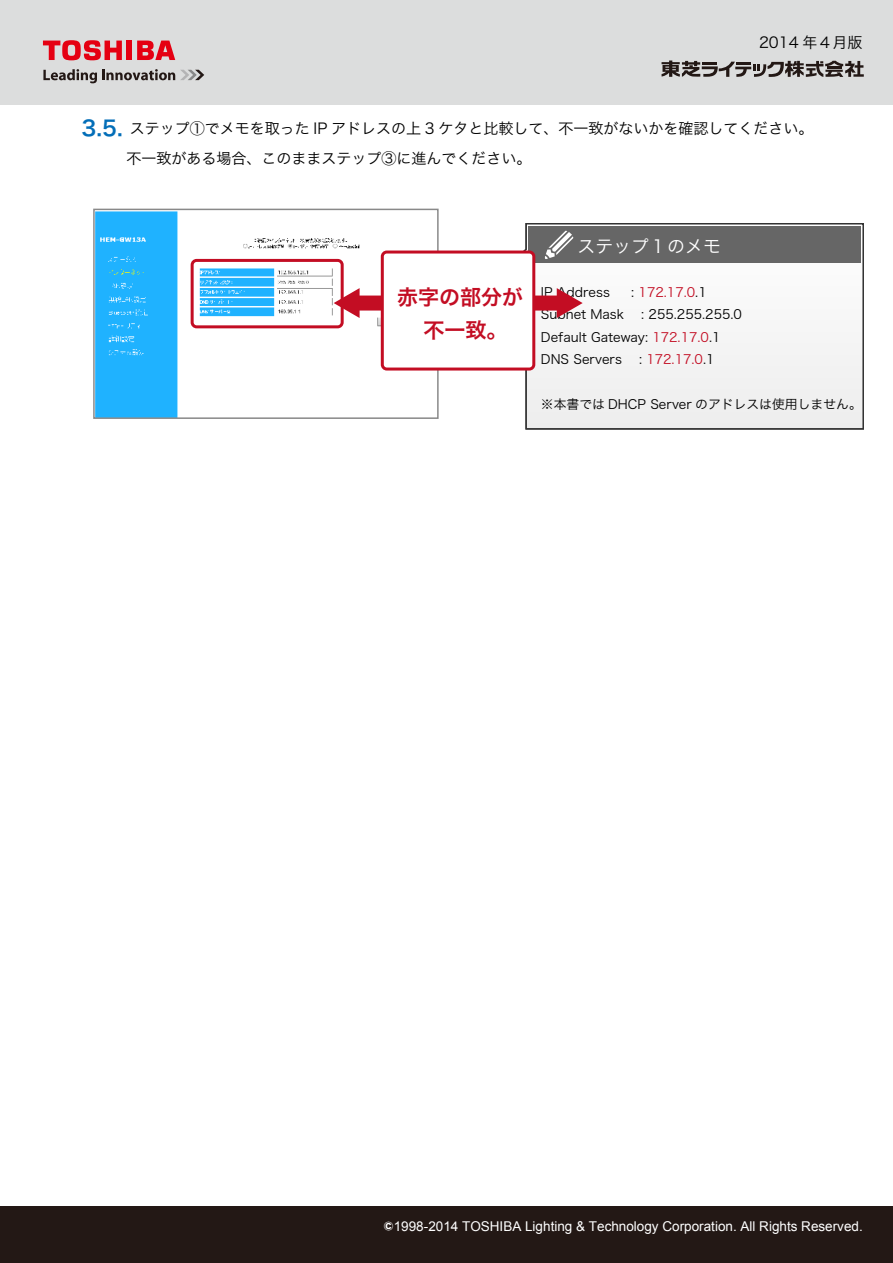
<style>
.page{position:relative;width:893px;height:1263px;background:#fff}
.page>*{position:absolute;margin:0;border:0;box-sizing:border-box;transform-origin:0 0}
.t1{font:21px/33px "Hira Kaku Pro W6";color:#c30d23;text-align:center}
.t2{font:18px "Hira Kaku Pro W3";color:#fff}
.t3{font:15px/30px "Hira Kaku Pro W3";color:#000}
.t4{font:13.5px "Arial";color:#fff}
.t5{font:12.75px/22.4px "Hira Kaku Pro W3";color:#000}
.t6{font:12.75px "Hira Kaku Pro W3";color:#c30d23}
.s1{font-family:"Hira Kaku Pro W6";font-size:21px;color:#036eb8}
.s2{color:#000}
.s3{color:#c30d23}
.s4{font-family:"Hira Kaku Pro W6";font-size:18px}
</style>
<div class="page">
<img style="left:96px;top:212px;width:340px;height:204px">
<div style="left:93px;top:209px;width:346px;height:210px;border:2px solid #898989"></div>
<div style="left:191px;top:259px;width:153px;height:69px;border:3px solid #c30d23;border-radius:4px"></div>
<div style="left:355px;top:296px;width:28px;height:15px;background:#c30d23"></div>
<svg style="left:334px;top:288px;width:26px;height:30px"></svg>
<div style="left:513px;top:223px;width:351px;height:207px;background:#f4f4f4"></div>
<div style="left:528px;top:226px;width:333px;height:37px;background:#666"></div>
<svg style="left:544px;top:231px;width:29px;height:28px"></svg>
<div style="left:534px;top:296px;width:27px;height:15px;background:#c30d23"></div>
<svg style="left:557px;top:288px;width:39px;height:36px"></svg>
<div style="left:382px;top:252px;width:152px;height:117px;background:#fff;border-radius:4px"></div>
<div style="left:381px;top:251px;width:154px;height:120px;border:3px solid #c30d23;border-radius:4px"></div>
<div style="left:0;top:0;width:893px;height:104px;background:#dcdddd"></div>
<div style="left:127px;top:41px;width:5px;height:19px;background:#e50012"></div>
<svg style="left:137px;top:41px;width:38px;height:19px"></svg>
<svg style="left:43px;top:40px;width:79px;height:21px"></svg>
<svg style="left:43px;top:69px;width:161px;height:14px"></svg>
<svg style="left:662px;top:61px;width:202px;height:16px"></svg>
<div style="left:0;top:1206px;width:893px;height:57px;background:#231815"></div>
<p class="t3" style="left:759px;top:26px;width:105px">2014 年４月版</p>
<p class="t3" style="left:82px;top:112px;width:733px"><span class="s1">3.5.</span> ステップ①でメモを取った IP アドレスの上 3 ケタと比較して、不一致がないかを確認してください。　　　不一致がある場合、このままステップ③に進んでください。</p>
<h2 class="t2" style="left:577px;top:230px;width:145px">ステップ１のメモ</h2>
<h1 class="t1" style="left:397px;top:279px;width:127px">赤字の部分が不一致。</h1>
<p class="t5" style="left:541px;top:280px;width:70px">IP Address</p>
<p class="t6" style="left:631px;top:281px;width:77px"><span class="s2">:</span> 172.17.0<span class="s2">.1</span></p>
<p class="t5" style="left:541px;top:302px;width:85px">Subnet Mask</p>
<h1 class="t1" style="left:411px;top:285px;width:127px">赤字の部分が不一致。</h1>
<p class="t5" style="left:541px;top:302px;width:203px;text-indent:100px">: 255.255.255.0<br>Default Gateway: <span class="s3">172.17.0</span>.1<br>DNS Servers</p>
<p class="t6" style="left:639px;top:348px;width:77px"><span class="s2">:</span> 172.17.0<span class="s2">.1</span></p>
<p class="t5" style="left:541px;top:392px;width:322px">※本書では DHCP Server のアドレスは使用しません。</p>
<p class="t4" style="left:383px;top:1218px;width:481px"><span class="s4">©</span>1998-2014 TOSHIBA Lighting &amp; Technology Corporation. All Rights Reserved.</p>
</div>
